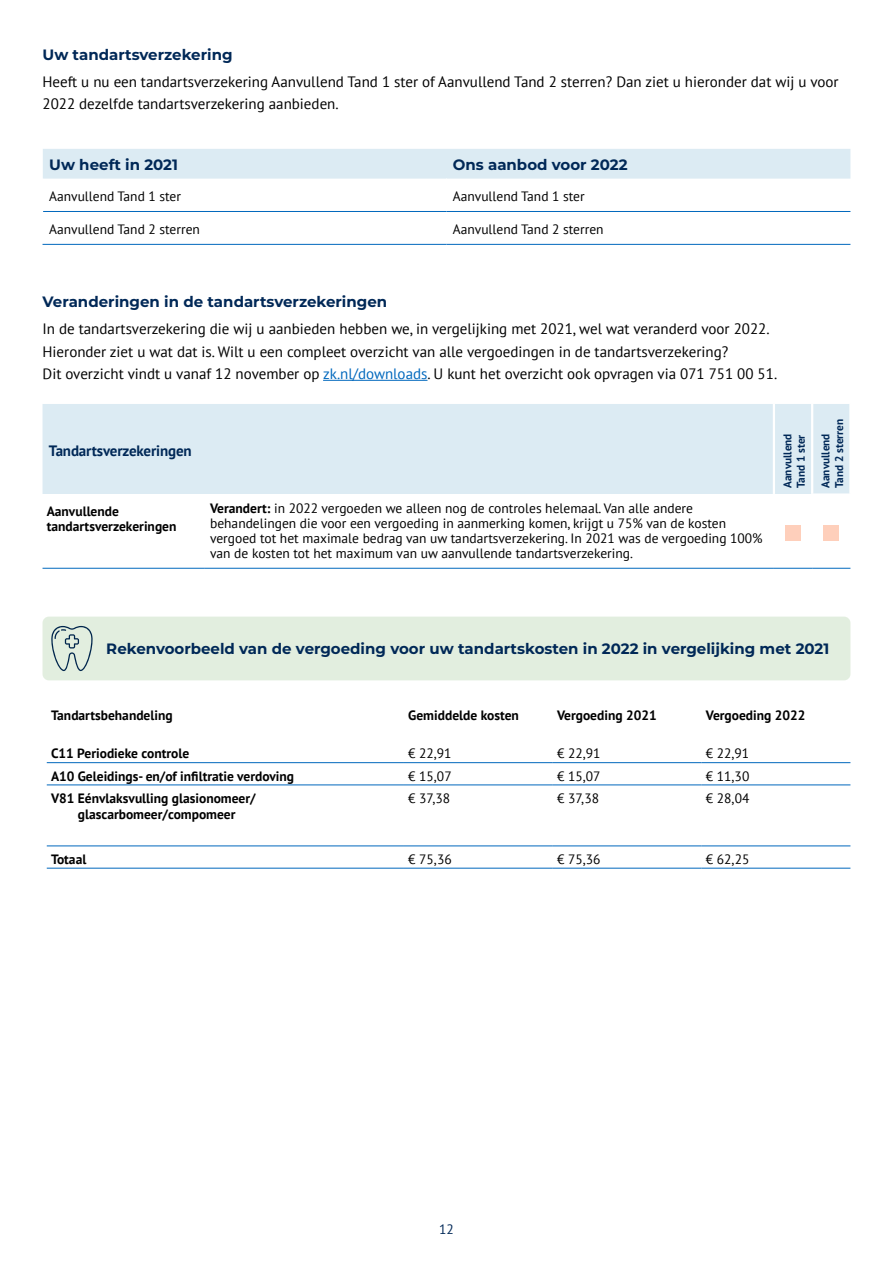
<style>
.page{position:relative;width:893px;height:1263px;background:#fff}
.page>*{position:absolute;margin:0;border:0;box-sizing:border-box;transform-origin:0 0}
.t1{font:15px/22.5px "PT Sans";color:#000}
.t2{font:700 15px "Montserrat";color:#002857}
.t3{font:700 15px "PT Sans";letter-spacing:-.01em;color:#002857}
.t4{font:13.5px/15px "PT Sans";color:#000}
.t5{font:700 13.5px/16.5px "PT Sans";color:#000;text-align:center}
.t6{font:13.5px "PT Sans";color:#002857}
.t7{font:700 11.25px/13.5px "PT Sans";color:#002857}
.s1{color:#0068bd}
.s2{font-weight:700}
</style>
<div class="page">
<hr style="left:47px;top:762px;width:357px;height:1px;background:#0068bd">
<hr style="left:404px;top:762px;width:149px;height:1px;background:#0068bd">
<hr style="left:553px;top:762px;width:149px;height:1px;background:#0068bd">
<hr style="left:702px;top:762px;width:148px;height:1px;background:#0068bd">
<hr style="left:47px;top:785px;width:357px;height:1px;background:#0068bd">
<hr style="left:404px;top:785px;width:149px;height:1px;background:#0068bd">
<hr style="left:553px;top:785px;width:149px;height:1px;background:#0068bd">
<hr style="left:702px;top:785px;width:148px;height:1px;background:#0068bd">
<hr style="left:47px;top:846px;width:357px;height:1px;background:#0068bd">
<hr style="left:404px;top:846px;width:149px;height:1px;background:#0068bd">
<hr style="left:553px;top:846px;width:149px;height:1px;background:#0068bd">
<hr style="left:702px;top:846px;width:148px;height:1px;background:#0068bd">
<hr style="left:47px;top:868px;width:357px;height:1px;background:#0068bd">
<hr style="left:404px;top:868px;width:149px;height:1px;background:#0068bd">
<hr style="left:553px;top:868px;width:149px;height:1px;background:#0068bd">
<hr style="left:702px;top:868px;width:148px;height:1px;background:#0068bd">
<div style="left:43px;top:617px;width:807px;height:63px;background:#e2eedf;border-radius:6px"></div>
<svg style="left:51px;top:626px;width:42px;height:45px"></svg>
<div style="left:43px;top:404px;width:806px;height:90px;background:#dcebf3"></div>
<hr style="left:43px;top:568px;width:161px;height:1px;background:#0068bd">
<hr style="left:204px;top:568px;width:570px;height:1px;background:#0068bd">
<hr style="left:774px;top:568px;width:38px;height:1px;background:#0068bd">
<hr style="left:812px;top:568px;width:38px;height:1px;background:#0068bd">
<hr style="left:773px;top:404px;width:2px;height:90px;background:#fff">
<hr style="left:811px;top:404px;width:2px;height:90px;background:#fff">
<div style="left:785px;top:525px;width:16px;height:16px;background:#fecfbb"></div>
<div style="left:824px;top:525px;width:15px;height:16px;background:#fecfbb"></div>
<div style="left:43px;top:149px;width:807px;height:30px;background:#dcebf3"></div>
<hr style="left:43px;top:211px;width:403px;height:1px;background:#0068bd">
<hr style="left:43px;top:244px;width:403px;height:1px;background:#0068bd">
<hr style="left:446px;top:211px;width:404px;height:1px;background:#0068bd">
<hr style="left:446px;top:244px;width:404px;height:1px;background:#0068bd">
<hr style="left:323px;top:380px;width:104px;height:1px;background:#0068bd">
<p class="t2" style="left:43px;top:43px;width:192px">Uw tandartsverzekering</p>
<p class="t1" style="left:43px;top:70px;width:798px">Heeft u nu een tandartsverzekering Aanvullend Tand 1 ster of Aanvullend Tand 2 sterren? Dan ziet u hieronder dat wij u voor<br>2022 dezelfde tandartsverzekering aanbieden.</p>
<p class="t2" style="left:49px;top:154px;width:130px">Uw heeft in 2021</p>
<p class="t2" style="left:453px;top:154px;width:176px">Ons aanbod voor 2022</p>
<p class="t4" style="left:49px;top:188px;width:133px">Aanvullend Tand 1 ster</p>
<p class="t4" style="left:453px;top:188px;width:133px">Aanvullend Tand 1 ster</p>
<p class="t4" style="left:49px;top:221px;width:152px">Aanvullend Tand 2 sterren</p>
<p class="t4" style="left:453px;top:221px;width:152px">Aanvullend Tand 2 sterren</p>
<p class="t2" style="left:43px;top:291px;width:346px">Veranderingen in de tandartsverzekeringen</p>
<p class="t1" style="left:43px;top:317px;width:736px">In de tandartsverzekering die wij u aanbieden hebben we, in vergelijking met 2021, wel wat veranderd voor 2022.<br>Hieronder ziet u wat dat is. Wilt u een compleet overzicht van alle vergoedingen in de tandartsverzekering?<br>Dit overzicht vindt u vanaf 12 november op <span class="s1">zk.nl/downloads</span>. U kunt het overzicht ook opvragen via 071 751 00 51.</p>
<p class="t3" style="left:49px;top:441px;width:144px">Tandartsverzekeringen</p>
<p class="t7" style="left:780px;top:488px;width:56px;rotate:-90deg">Aanvullend<br>Tand 1 ster</p>
<p class="t5" style="left:47px;top:504px;width:131px;line-height:15px;text-align:left">Aanvullende tandartsverzekeringen</p>
<p class="t4" style="left:210px;top:500px;width:554px"><span class="s2">Verandert:</span> in 2022 vergoeden we alleen nog de controles helemaal. Van alle andere behandelingen die voor een vergoeding in aanmerking komen, krijgt u 75% van de kosten vergoed tot het maximale bedrag van uw tandartsverzekering. In 2021 was de vergoeding 100% van de kosten tot het maximum van uw aanvullende tandartsverzekering.</p>
<p class="t7" style="left:819px;top:488px;width:71px;rotate:-90deg">Aanvullend<br>Tand 2 sterren</p>
<p class="t2" style="left:106px;top:638px;width:724px">Rekenvoorbeeld van de vergoeding voor uw tandartskosten in 2022 in vergelijking met 2021</p>
<p class="t5" style="left:51px;top:706px;width:123px">Tandartsbehandeling</p>
<p class="t5" style="left:408px;top:706px;width:112px">Gemiddelde kosten</p>
<p class="t5" style="left:557px;top:706px;width:101px">Vergoeding 2021</p>
<p class="t5" style="left:706px;top:706px;width:101px">Vergoeding 2022</p>
<p class="t5" style="left:51px;top:745px;width:140px">C11 Periodieke controle</p>
<p class="t4" style="left:408px;top:746px;width:45px">€ 22,91</p>
<p class="t4" style="left:557px;top:746px;width:45px">€ 22,91</p>
<p class="t4" style="left:706px;top:746px;width:45px">€ 22,91</p>
<p class="t5" style="left:51px;top:767px;width:245px">A10 Geleidings- en/of infiltratie verdoving</p>
<p class="t4" style="left:408px;top:768px;width:45px">€ 15,07</p>
<p class="t4" style="left:557px;top:768px;width:45px">€ 15,07</p>
<p class="t4" style="left:706px;top:768px;width:45px">€ 11,30</p>
<p class="t5" style="left:51px;top:790px;width:206px">V81 Eénvlaksvulling glasionomeer/ glascarbomeer/compomeer</p>
<p class="t4" style="left:408px;top:790px;width:43px">€ 37,38</p>
<p class="t4" style="left:557px;top:790px;width:43px">€ 37,38</p>
<p class="t4" style="left:706px;top:790px;width:45px">€ 28,04</p>
<p class="t5" style="left:51px;top:851px;width:37px">Totaal</p>
<p class="t4" style="left:408px;top:851px;width:45px">€ 75,36</p>
<p class="t4" style="left:557px;top:851px;width:45px">€ 75,36</p>
<p class="t4" style="left:706px;top:851px;width:45px">€ 62,25</p>
<p class="t6" style="left:439px;top:1221px;width:16px">12</p>
</div>
